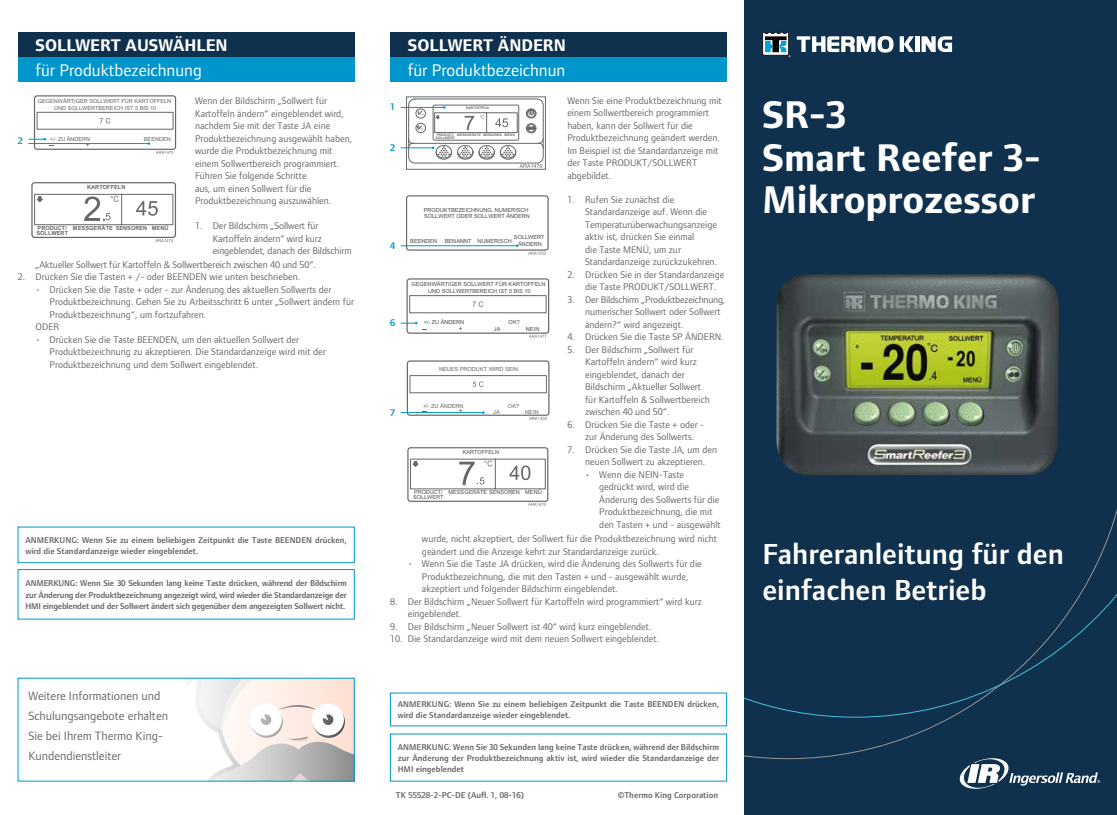
<style>
.page{position:relative;width:1117px;height:815px;background:#fff}
.page>*{position:absolute;margin:0;border:0;box-sizing:border-box;transform-origin:0 0}
.t1{font:700 40px/42.5px "Foundry Form Sans Blonde";color:#fff}
.t2{font:600 30px/36px "Foundry Form Sans Blonde";color:#fff}
.t3{font:17.5px "Foundry Form Sans Blonde";color:#fff}
.t4{font:700 17.5px "Foundry Form Sans Blonde";color:#fff}
.t5{font:12.5px/20px "Foundry Form Sans Blonde";color:#676767}
.t6{font:10px/12.5px "Foundry Form Sans Blonde";color:#676767}
.t7{font:600 10px "Foundry Form Sans Blonde";color:#0096cb}
.t8{font:600 8.75px/11.2px "Foundry Form Sans Blonde";color:#676767;text-align:justify}
.t9{font:5.62px/6.6px "Arial";color:#4d4d4c;text-align:center}
.t10{font:700 5.62px/5.1px "Arial";color:#676767}
.t11{font:5.62px "Arial";color:#676767}
.t12{font:5.5px/6.6px "Arial";color:#676767;text-align:center}
.t13{font:5.5px/5px "Arial";color:#4d4d4c}
.t14{font:700 3.38px/3px "Arial";color:#676767}
</style>
<div class="page">
<svg style="left:196px;top:680px;width:156px;height:99px"></svg>
<div style="left:744px;top:0;width:372px;height:815px;background:#0f314d"></div>
<img style="left:776px;top:274px;width:282px;height:197px">
<svg style="left:31px;top:182px;width:145px;height:60px"></svg>
<svg style="left:28px;top:95px;width:149px;height:59px"></svg>
<div style="left:406px;top:97px;width:139px;height:73px;border:1px solid #676767"></div>
<svg style="left:407px;top:447px;width:141px;height:59px"></svg>
<svg style="left:796px;top:36px;width:97px;height:17px"></svg>
<svg style="left:899px;top:36px;width:14px;height:16px"></svg>
<hr style="left:915px;top:36px;width:4px;height:16px;background:#fff">
<svg style="left:921px;top:36px;width:30px;height:16px"></svg>
<svg style="left:762px;top:32px;width:28px;height:25px"></svg>
<svg style="left:959px;top:759px;width:140px;height:30px"></svg>
<svg style="left:744px;top:471px;width:372px;height:288px"></svg>
<svg style="left:744px;top:575px;width:372px;height:143px"></svg>
<div style="left:18px;top:569px;width:336px;height:50px;border:1px solid #0096cb"></div>
<div style="left:18px;top:527px;width:336px;height:36px;border:1px solid #0096cb"></div>
<div style="left:18px;top:32px;width:336px;height:25px;background:#0f314d"></div>
<div style="left:18px;top:57px;width:336px;height:24px;background:#0096cb"></div>
<hr style="left:400px;top:107px;width:44px;height:1px;background:#0096cb">
<hr style="left:400px;top:148px;width:33px;height:1px;background:#0096cb">
<svg style="left:408px;top:98px;width:136px;height:70px"></svg>
<div style="left:390px;top:32px;width:336px;height:25px;background:#0f314d"></div>
<div style="left:390px;top:57px;width:336px;height:24px;background:#0096cb"></div>
<hr style="left:400px;top:245px;width:117px;height:1px;background:#0096cb">
<svg style="left:406px;top:195px;width:143px;height:60px"></svg>
<svg style="left:400px;top:278px;width:149px;height:60px"></svg>
<hr style="left:400px;top:412px;width:83px;height:1px;background:#0096cb">
<svg style="left:406px;top:360px;width:143px;height:60px"></svg>
<p class="t7" style="left:18px;top:135px;width:6px">2</p>
<h3 class="t4" style="left:35px;top:35px;width:194px">SOLLWERT AUSWÄHLEN</h3>
<h3 class="t3" style="left:35px;top:60px;width:168px">für Produktbezeichnung</h3>
<p class="t12" style="left:38px;top:98px;width:135px">GEGENWÄRTIGER SOLLWERT FÜR KARTOFFELN<br>UND SOLLWERTBEREICH IST 5 BIS 10</p>
<p class="t12" style="left:50px;top:136px;width:42px">+/- ZU ÄNDERN</p>
<p class="t12" style="left:144px;top:136px;width:29px">BEENDEN</p>
<p class="t10" style="left:87px;top:185px;width:40px">KARTOFFELN</p>
<p class="t10" style="left:36px;top:226px;width:112px">PRODUCT/ MESSGERÄTE SENSOREN<br>SOLLWERT</p>
<p class="t10" style="left:152px;top:226px;width:19px">MENÜ</p>
<p class="t6" style="left:195px;top:95px;width:159px">Wenn der Bildschirm „Sollwert für Kartoffeln ändern“ eingeblendet wird, nachdem Sie mit der Taste JA eine Produktbezeichnung ausgewählt haben, wurde die Produktbezeichnung mit einem Sollwertbereich programmiert.<br>Führen Sie folgende Schritte<br>aus, um einen Sollwert für die Produktbezeichnung auszuwählen.</p>
<p class="t6" style="left:213px;top:220px;width:140px;text-indent:-18px">1. Der Bildschirm „Sollwert für<br>Kartoffeln ändern“ wird kurz eingeblendet, danach der Bildschirm</p>
<p class="t6" style="left:35px;top:258px;width:282px">„Aktueller Sollwert für Kartoffeln &amp; Sollwertbereich zwischen 40 und 50“.</p>
<p class="t6" style="left:18px;top:271px;width:284px">2. Drücken Sie die Tasten + /- oder BEENDEN wie unten beschrieben.</p>
<p class="t6" style="left:35px;top:283px;width:297px">• Drücken Sie die Taste + oder - zur Änderung des aktuellen Sollwerts der</p>
<p class="t6" style="left:50px;top:296px;width:306px">Produktbezeichnung. Gehen Sie zu Arbeitsschritt 6 unter „Sollwert ändern für</p>
<p class="t6" style="left:50px;top:308px;width:158px">Produktbezeichnung“, um fortzufahren.</p>
<p class="t6" style="left:35px;top:321px;width:25px">ODER</p>
<p class="t6" style="left:50px;top:333px;width:277px;text-indent:-14px">• Drücken Sie die Taste BEENDEN, um den aktuellen Sollwert der<br>Produktbezeichnung zu akzeptieren. Die Standardanzeige wird mit der<br>Produktbezeichnung und dem Sollwert eingeblendet.</p>
<p class="t8" style="left:25px;top:534px;width:323px">ANMERKUNG: Wenn Sie zu einem beliebigen Zeitpunkt die Taste BEENDEN drücken, wird die Standardanzeige wieder eingeblendet.</p>
<p class="t8" style="left:25px;top:578px;width:323px">ANMERKUNG: Wenn Sie 30 Sekunden lang keine Taste drücken, während der Bildschirm zur Änderung der Produktbezeichnung angezeigt wird, wird wieder die Standardanzeige der HMI eingeblendet und der Sollwert ändert sich gegenüber dem angezeigten Sollwert nicht.</p>
<p class="t5" style="left:28px;top:686px;width:141px">Weitere Informationen und<br>Schulungsangebote erhalten<br>Sie bei Ihrem Thermo King-<br>Kundendienstleiter</p>
<p class="t7" style="left:390px;top:101px;width:6px">1</p>
<p class="t7" style="left:390px;top:142px;width:6px">2</p>
<p class="t7" style="left:390px;top:240px;width:6px">4</p>
<p class="t7" style="left:390px;top:317px;width:6px">6</p>
<p class="t7" style="left:390px;top:407px;width:6px">7</p>
<h3 class="t4" style="left:407px;top:35px;width:159px">SOLLWERT ÄNDERN</h3>
<h3 class="t3" style="left:407px;top:60px;width:159px">für Produktbezeichnun</h3>
<p class="t14" style="left:466px;top:107px;width:24px">KARTOFFELN</p>
<p class="t14" style="left:436px;top:134px;width:67px">PRODUCT/ MESSGERÄTE SENSOREN<br>SOLLWERT</p>
<p class="t14" style="left:504px;top:134px;width:12px">MENÜ</p>
<p class="t9" style="left:423px;top:207px;width:108px;text-align:left">PRODUKTBEZEICHNUNG, NUMERISCH<br>SOLLWERT ODER SOLLWERT ÄNDERN</p>
<p class="t9" style="left:410px;top:237px;width:28px">BEENDEN</p>
<p class="t9" style="left:444px;top:237px;width:68px">BENANNT NUMERISCH</p>
<p class="t9" style="left:514px;top:234px;width:32px">SOLLWERT<br>ÄNDERN</p>
<p class="t9" style="left:411px;top:281px;width:135px">GEGENWÄRTIGER SOLLWERT FÜR KARTOFFELN<br>UND SOLLWERTBEREICH IST 5 BIS 10</p>
<p class="t9" style="left:423px;top:319px;width:42px">+/- ZU ÄNDERN</p>
<p class="t9" style="left:508px;top:319px;width:13px">OK?</p>
<p class="t9" style="left:494px;top:325px;width:8px">JA</p>
<p class="t9" style="left:526px;top:325px;width:15px">NEIN</p>
<p class="t11" style="left:439px;top:365px;width:80px">NEUES PRODUKT WIRD SEIN</p>
<p class="t11" style="left:423px;top:402px;width:42px">+/- ZU ÄNDERN</p>
<p class="t11" style="left:508px;top:402px;width:13px">OK?</p>
<p class="t11" style="left:493px;top:408px;width:8px">JA</p>
<p class="t11" style="left:525px;top:408px;width:15px">NEIN</p>
<p class="t13" style="left:462px;top:450px;width:38px">KARTOFFELN</p>
<p class="t13" style="left:413px;top:490px;width:108px">PRODUCT/ MESSGERÄTE SENSOREN<br>SOLLWERT</p>
<p class="t13" style="left:525px;top:490px;width:18px">MENÜ</p>
<p class="t6" style="left:567px;top:94px;width:156px">Wenn Sie eine Produktbezeichnung mit einem Sollwertbereich programmiert haben, kann der Sollwert für die<br>Produktbezeichnung geändert werden.<br>Im Beispiel ist die Standardanzeige mit der Taste PRODUKT/SOLLWERT abgebildet.</p>
<p class="t6" style="left:585px;top:193px;width:133px;text-indent:-18px">1. Rufen Sie zunächst die<br>Standardanzeige auf. Wenn die<br>Temperaturüberwachungsanzeige aktiv ist, drücken Sie einmal<br>die Taste MENÜ, um zur<br>Standardanzeige zurückzukehren.</p>
<p class="t6" style="left:585px;top:268px;width:141px;text-indent:-18px">2. Drücken Sie in der Standardanzeige die Taste PRODUKT/SOLLWERT.</p>
<p class="t6" style="left:585px;top:293px;width:142px;text-indent:-18px">3. Der Bildschirm „Produktbezeichnung, numerischer Sollwert oder Sollwert ändern?“ wird angezeigt.</p>
<p class="t6" style="left:567px;top:331px;width:158px">4. Drücken Sie die Taste SP ÄNDERN.</p>
<p class="t6" style="left:585px;top:343px;width:126px;text-indent:-18px">5. Der Bildschirm „Sollwert für<br>Kartoffeln ändern“ wird kurz eingeblendet, danach der<br>Bildschirm „Aktueller Sollwert für Kartoffeln &amp; Sollwertbereich zwischen 40 und 50“.</p>
<p class="t6" style="left:585px;top:418px;width:120px;text-indent:-18px">6. Drücken Sie die Taste + oder - zur Änderung des Sollwerts.</p>
<p class="t6" style="left:585px;top:443px;width:133px;text-indent:-18px">7. Drücken Sie die Taste JA, um den neuen Sollwert zu akzeptieren.</p>
<p class="t6" style="left:599px;top:468px;width:123px;text-indent:-14px">• Wenn die NEIN-Taste gedrückt wird, wird die<br>Änderung des Sollwerts für die<br>Produktbezeichnung, die mit den Tasten + und - ausgewählt</p>
<p class="t6" style="left:422px;top:532px;width:296px">wurde, nicht akzeptiert, der Sollwert für die Produktbezeichnung wird nicht geändert und die Anzeige kehrt zur Standardanzeige zurück.</p>
<p class="t6" style="left:422px;top:557px;width:281px;text-indent:-14px">• Wenn Sie die Taste JA drücken, wird die Änderung des Sollwerts für die<br>Produktbezeichnung, die mit den Tasten + und - ausgewählt wurde, akzeptiert und folgender Bildschirm eingeblendet.</p>
<p class="t6" style="left:407px;top:595px;width:295px;text-indent:-18px">8. Der Bildschirm „Neuer Sollwert für Kartoffeln wird programmiert“ wird kurz eingeblendet.</p>
<p class="t6" style="left:390px;top:620px;width:263px">9. Der Bildschirm „Neuer Sollwert ist 40“ wird kurz eingeblendet.</p>
<p class="t6" style="left:390px;top:632px;width:270px">10. Die Standardanzeige wird mit dem neuen Sollwert eingeblendet.</p>
<p class="t8" style="left:397px;top:699px;width:323px">ANMERKUNG: Wenn Sie zu einem beliebigen Zeitpunkt die Taste BEENDEN drücken, wird die Standardanzeige wieder eingeblendet.</p>
<p class="t8" style="left:397px;top:741px;width:323px">ANMERKUNG: Wenn Sie 30 Sekunden lang keine Taste drücken, während der Bildschirm zur Änderung der Produktbezeichnung aktiv ist, wird wieder die Standardanzeige der HMI eingeblendet</p>
<p class="t8" style="left:396px;top:790px;width:129px">TK 55528-2-PC-DE (Aufl. 1, 08-16)</p>
<p class="t8" style="left:617px;top:790px;width:102px">©Thermo King Corporation</p>
<h1 class="t1" style="left:762px;top:94px;width:280px">SR-3<br>Smart Reefer 3-<br>Mikroprozessor</h1>
<h2 class="t2" style="left:762px;top:536px;width:303px">Fahreranleitung für den einfachen Betrieb</h2>
</div>
